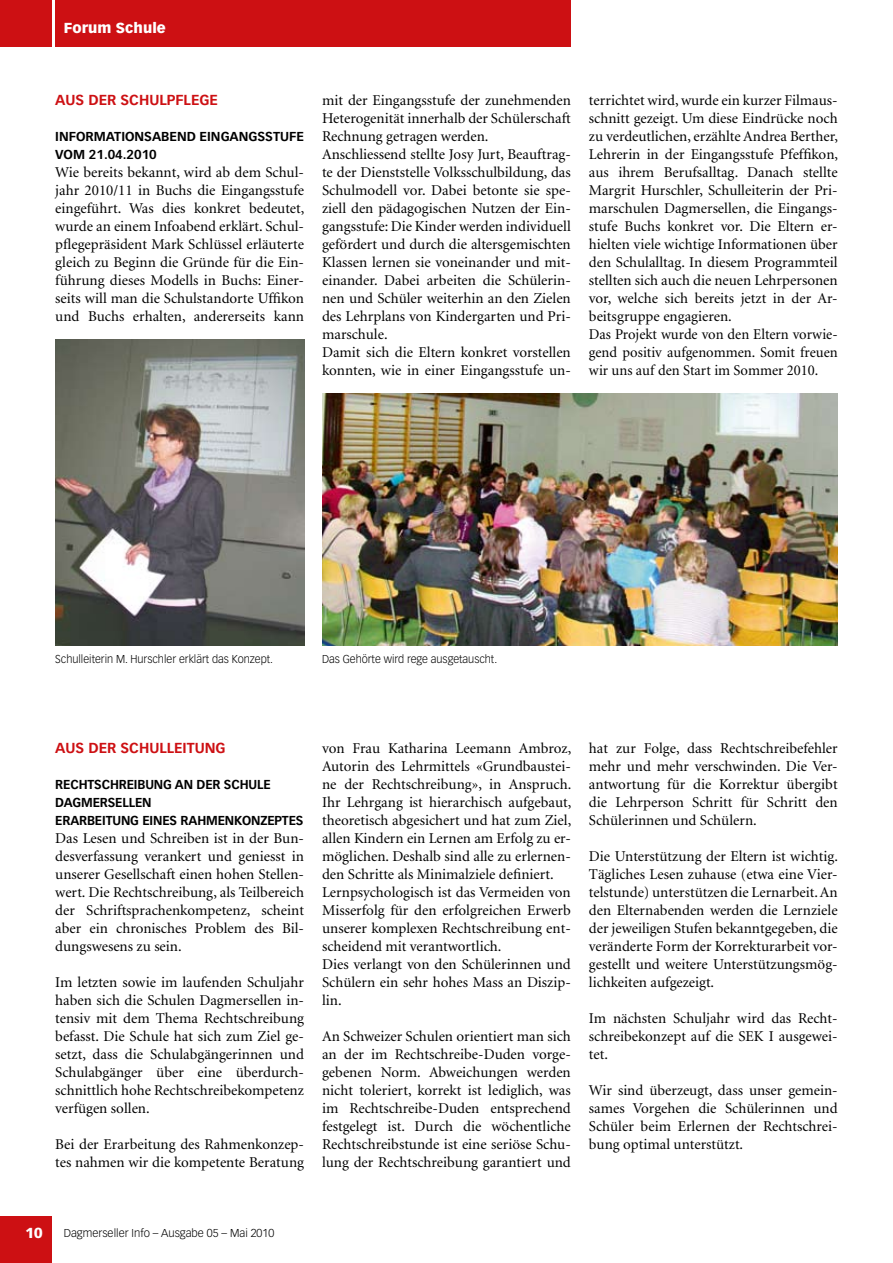
<style>
.page{position:relative;width:893px;height:1263px;background:#fff}
.page>*{position:absolute;margin:0;border:0;box-sizing:border-box;transform-origin:0 0}
.t1{font:15px/18px "Minion";color:#000;text-align:justify}
.t2{font:700 14.25px "Vectora LH";color:#cd1013}
.t3{font:900 14.25px "Vectora LH";letter-spacing:.005em;color:#fff}
.t4{font:700 12.75px/18px "Vectora LH";letter-spacing:-.01em;color:#000}
.t5{font:300 11.25px "Vectora LH";color:#000}
</style>
<div class="page">
<div style="left:55px;top:0;width:516px;height:47px;background:#cd1013"></div>
<div style="left:0;top:0;width:51px;height:47px;background:#cd1013"></div>
<div style="left:0;top:1216px;width:51px;height:47px;background:#cd1013"></div>
<img style="left:55px;top:339px;width:249px;height:306px">
<img style="left:322px;top:393px;width:516px;height:252px">
<p class="t3" style="left:64px;top:19px;width:104px">Forum Schule</p>
<p class="t2" style="left:55px;top:91px;width:146px">AUS DER SCHULPFLEGE</p>
<p class="t4" style="left:55px;top:128px;width:14px">INFO</p>
<p class="t4" style="left:85px;top:128px;width:220px">RMATIONSABEND EINGANGSSTUFE</p>
<p class="t4" style="left:55px;top:146px;width:11px">VOM</p>
<p class="t4" style="left:89px;top:146px;width:69px">21.04.2010</p>
<p class="t1" style="left:55px;top:164px;width:251px">Wie bereits bekannt, wird ab dem Schul&shy;jahr 2010/11 in Buchs die Eingangsstufe eingeführt. Was dies konkret bedeutet, wurde an einem Infoabend erklärt. Schul&shy;pflegepräsident Mark Schlüssel erläuterte gleich zu Beginn die Gründe für die Ein&shy;führung dieses Modells in Buchs: Einer&shy;seits will man die Schulstandorte Uffikon und Buchs erhalten, andererseits kann</p>
<p class="t1" style="left:322px;top:92px;width:250px;text-align:left">mit der Eingangsstufe der zunehmenden Heterogenität innerhalb der Schülerschaft Rechnung getragen werden.<br>Anschliessend stellte Josy Jurt, Beauftrag&shy;te der Dienststelle Volksschulbildung, das Schulmodell vor. Dabei betonte sie spe&shy;ziell den pädagogischen Nutzen der Ein&shy;gangsstufe: Die Kinder werden individuell gefördert und durch die altersgemischten Klassen lernen sie voneinander und mit&shy;einander. Dabei arbeiten die Schülerin&shy;nen und Schüler weiterhin an den Zielen des Lehrplans von Kindergarten und Pri&shy;marschule.<br>Damit sich die Eltern konkret vorstellen konnten, wie in einer Eingangsstufe un-</p>
<p class="t1" style="left:589px;top:92px;width:251px;text-align:left">terrichtet wird, wurde ein kurzer Filmaus&shy;schnitt gezeigt. Um diese Eindrücke noch zu verdeutlichen, erzählte Andrea Berther, Lehrerin in der Eingangsstufe Pfeffikon, aus ihrem Berufsalltag. Danach stellte Margrit Hurschler, Schulleiterin der Pri&shy;marschulen Dagmersellen, die Eingangs&shy;stufe Buchs konkret vor. Die Eltern er&shy;hielten viele wichtige Informationen über den Schulalltag. In diesem Programmteil stellten sich auch die neuen Lehrpersonen vor, welche sich bereits jetzt in der Ar&shy;beitsgruppe engagieren.<br>Das Projekt wurde von den Eltern vorwie&shy;gend positiv aufgenommen. Somit freuen wir uns auf den Start im Sommer 2010.</p>
<p class="t5" style="left:55px;top:653px;width:219px">Schulleiterin M. Hurschler erklärt das Konzept.</p>
<p class="t5" style="left:322px;top:653px;width:177px">Das Gehörte wird rege ausgetauscht.</p>
<p class="t2" style="left:55px;top:739px;width:170px">AUS DER SCHU LLEITUNG</p>
<p class="t4" style="left:55px;top:776px;width:217px">RECHTSCHREIBUNG AN DER SCHULE<br>DAGMERSELLEN<br>ERARBEITUNG EINES RAHMENKONZ</p>
<p class="t4" style="left:267px;top:812px;width:38px">EPTES</p>
<p class="t1" style="left:55px;top:830px;width:250px">Das Lesen und Schreiben ist in der Bun&shy;desverfassung verankert und geniesst in unserer Gesellschaft einen hohen Stellen&shy;wert. Die Rechtschreibung, als Teilbereich der Schriftsprachenkompetenz, scheint aber ein chronisches Problem des Bil&shy;dungswesens zu sein.</p>
<p class="t1" style="left:55px;top:974px;width:250px">Im letzten sowie im laufenden Schuljahr haben sich die Schulen Dagmersellen in&shy;tensiv mit dem Thema Rechtschreibung befasst. Die Schule hat sich zum Ziel ge&shy;setzt, dass die Schulabgängerinnen und Schulabgänger über eine überdurch&shy;schnittlich hohe Rechtschreibekompetenz verfügen sollen.</p>
<p class="t1" style="left:55px;top:1136px;width:250px">Bei der Erarbeitung des Rahmenkonzep&shy;tes nahmen wir die kompetente Beratung</p>
<p class="t1" style="left:322px;top:740px;width:251px;text-align:left">von Frau Katharina Leemann Ambroz, Autorin des Lehrmittels «Grundbaustei&shy;ne der Rechtschreibung», in Anspruch.<br>Ihr Lehrgang ist hierarchisch aufgebaut, theoretisch abgesichert und hat zum Ziel, allen Kindern ein Lernen am Erfolg zu er&shy;möglichen. Deshalb sind alle zu erlernen&shy;den Schritte als Minimalziele definiert.<br>Lernpsychologisch ist das Vermeiden von Misserfolg für den erfolgreichen Erwerb unserer komplexen Rechtschreibung ent&shy;scheidend mit verantwortlich.<br>Dies verlangt von den Schülerinnen und Schülern ein sehr hohes Mass an Diszip&shy;lin.</p>
<p class="t1" style="left:322px;top:1028px;width:250px">An Schweizer Schulen orientiert man sich an der im Rechtschreibe-Duden vorge&shy;gebenen Norm. Abweichungen werden nicht toleriert, korrekt ist lediglich, was im Rechtschreibe-Duden entsprechend festgelegt ist. Durch die wöchentliche Rechtschreibstunde ist eine seriöse Schu&shy;lung der Rechtschreibung garantiert und</p>
<p class="t1" style="left:589px;top:740px;width:250px">hat zur Folge, dass Rechtschreibefehler mehr und mehr verschwinden. Die Ver&shy;antwortung für die Korrektur übergibt die Lehrperson Schritt für Schritt den Schülerinnen und Schülern.</p>
<p class="t1" style="left:589px;top:848px;width:251px">Die Unterstützung der Eltern ist wichtig.<br>Tägliches Lesen zuhause (etwa eine Vier&shy;telstunde) unterstützen die Lernarbeit. An den Elternabenden werden die Lernziele der jeweiligen Stufen bekanntgegeben, die veränderte Form der Korrekturarbeit vor&shy;gestellt und weitere Unterstützungsmög&shy;lichkeiten aufgezeigt.</p>
<p class="t1" style="left:589px;top:1010px;width:250px">Im nächsten Schuljahr wird das Recht&shy;schreibekonzept auf die SEK I ausgewei&shy;tet.</p>
<p class="t1" style="left:589px;top:1082px;width:250px">Wir sind überzeugt, dass unser gemein&shy;sames Vorgehen die Schülerinnen und Schüler beim Erlernen der Rechtschrei&shy;bung optimal unterstützt.</p>
<p class="t3" style="left:26px;top:1224px;width:18px">10</p>
<p class="t5" style="left:64px;top:1227px;width:212px">Dagmerseller Info – Ausgabe 05 – Mai 2010</p>
</div>
